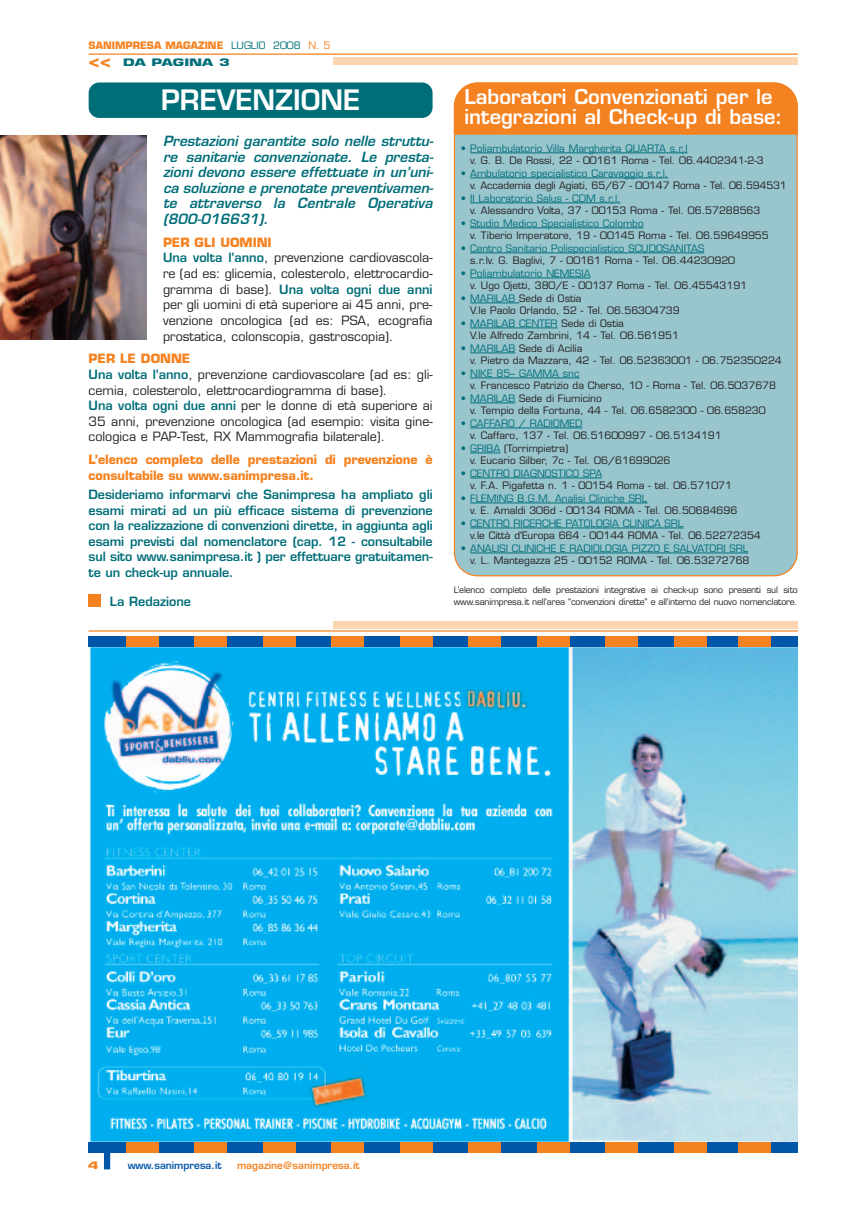
<style>
.page{position:relative;width:851px;height:1205px;background:#fff}
.page>*{position:absolute;margin:0;border:0;box-sizing:border-box;transform-origin:0 0}
.t1{font:600 27.5px "Eurostile";color:#fff}
.t2{font:600 20px/20px "Eurostile";color:#fff}
.t3{font:italic 600 13.75px/15.6px "Eurostile";letter-spacing:.005em;color:#006e79;text-align:justify}
.t4{font:12.5px/15.6px "Eurostile";color:#231f20}
.t5{font:600 12.5px/15.6px "Eurostile";letter-spacing:-.005em;color:#006e79;text-align:justify}
.t6{font:700 12.5px/15.6px "Eurostile";letter-spacing:-.005em;color:#f58220}
.t7{font:10px/12.5px "Eurostile";color:#231f20}
.t8{font:10px "Eurostile";color:#006e79}
.t9{font:700 10px "Eurostile";color:#f58220}
.t10{font:600 10px "Eurostile";color:#f58220}
.t11{font:600 10px "Eurostile";color:#0156a8}
.t12{font:700 10px "Eurostile";color:#006e79;scale:1.5 1}
.t13{font:700 10px "Eurostile";color:#f58220;scale:1.5 1}
.t14{font:8.75px/11.2px "Eurostile";letter-spacing:-.02em;color:#231f20}
.s1{font-weight:400;color:#006e79}
.s2{font-weight:400}
.s3{font-size:18.75px;color:#f58220}
.s4{font-weight:700;color:#f58220}
.s5{font-weight:600;color:#006e79}
.s6{color:#006e79}
</style>
<div class="page">
<img style="left:89px;top:647px;width:708px;height:495px">
<div style="left:104px;top:1153px;width:6px;height:16px;background:#0156a8"></div>
<div style="left:333px;top:57px;width:464px;height:7px;background:#fdd5b0"></div>
<hr style="left:89px;top:53px;width:708px;height:2px;background:#f58220">
<div style="left:454px;top:134px;width:343px;height:442px;background:#99c5cd"></div>
<div style="left:454px;top:82px;width:343px;height:52px;background:#f58220"></div>
<hr style="left:470px;top:152px;width:82px;height:1px;background:#006e79">
<hr style="left:552px;top:152px;width:36px;height:1px;background:#006e79">
<hr style="left:588px;top:152px;width:66px;height:1px;background:#006e79">
<svg style="left:654px;top:152px;width:33px;height:1px"></svg>
<hr style="left:470px;top:177px;width:190px;height:1px;background:#006e79">
<hr style="left:470px;top:202px;width:142px;height:1px;background:#006e79">
<hr style="left:470px;top:227px;width:173px;height:1px;background:#006e79">
<svg style="left:470px;top:252px;width:26px;height:1px"></svg>
<hr style="left:496px;top:252px;width:195px;height:1px;background:#006e79">
<svg style="left:691px;top:252px;width:13px;height:1px"></svg>
<hr style="left:470px;top:277px;width:120px;height:1px;background:#006e79">
<hr style="left:470px;top:302px;width:49px;height:1px;background:#006e79">
<hr style="left:470px;top:327px;width:87px;height:1px;background:#006e79">
<hr style="left:470px;top:352px;width:45px;height:1px;background:#006e79">
<hr style="left:470px;top:377px;width:109px;height:1px;background:#006e79">
<hr style="left:470px;top:402px;width:45px;height:1px;background:#006e79">
<svg style="left:470px;top:427px;width:24px;height:1px"></svg>
<hr style="left:494px;top:427px;width:88px;height:1px;background:#006e79">
<hr style="left:470px;top:452px;width:30px;height:1px;background:#006e79">
<hr style="left:470px;top:477px;width:126px;height:1px;background:#006e79">
<hr style="left:470px;top:502px;width:81px;height:1px;background:#006e79">
<hr style="left:551px;top:502px;width:96px;height:1px;background:#006e79">
<hr style="left:470px;top:527px;width:102px;height:1px;background:#006e79">
<hr style="left:578px;top:527px;width:105px;height:1px;background:#006e79">
<hr style="left:470px;top:552px;width:222px;height:1px;background:#006e79">
<svg style="left:691px;top:552px;width:12px;height:1px"></svg>
<hr style="left:703px;top:552px;width:45px;height:1px;background:#006e79">
<div style="left:89px;top:82px;width:343px;height:36px;background:#006e79;border-radius:11px"></div>
<div style="left:89px;top:1142px;width:708px;height:11px;background:#0156a8"></div>
<div style="left:126px;top:1142px;width:32px;height:11px;background:#f58220"></div>
<div style="left:194px;top:1142px;width:33px;height:11px;background:#f58220"></div>
<div style="left:263px;top:1142px;width:32px;height:11px;background:#f58220"></div>
<div style="left:331px;top:1142px;width:33px;height:11px;background:#f58220"></div>
<div style="left:400px;top:1142px;width:32px;height:11px;background:#f58220"></div>
<div style="left:468px;top:1142px;width:32px;height:11px;background:#f58220"></div>
<div style="left:537px;top:1142px;width:32px;height:11px;background:#f58220"></div>
<div style="left:605px;top:1142px;width:32px;height:11px;background:#f58220"></div>
<div style="left:674px;top:1142px;width:32px;height:11px;background:#f58220"></div>
<div style="left:738px;top:1142px;width:32px;height:11px;background:#f58220"></div>
<div style="left:89px;top:636px;width:708px;height:11px;background:#0156a8"></div>
<div style="left:126px;top:636px;width:32px;height:11px;background:#f58220"></div>
<div style="left:194px;top:636px;width:33px;height:11px;background:#f58220"></div>
<div style="left:263px;top:636px;width:32px;height:11px;background:#f58220"></div>
<div style="left:331px;top:636px;width:33px;height:11px;background:#f58220"></div>
<div style="left:400px;top:636px;width:32px;height:11px;background:#f58220"></div>
<div style="left:468px;top:636px;width:32px;height:11px;background:#f58220"></div>
<div style="left:537px;top:636px;width:32px;height:11px;background:#f58220"></div>
<div style="left:605px;top:636px;width:32px;height:11px;background:#f58220"></div>
<div style="left:674px;top:636px;width:32px;height:11px;background:#f58220"></div>
<div style="left:738px;top:636px;width:32px;height:11px;background:#f58220"></div>
<div style="left:333px;top:621px;width:464px;height:7px;background:#fdd5b0"></div>
<hr style="left:89px;top:630px;width:708px;height:1px;background:#f58220">
<div style="left:89px;top:594px;width:12px;height:12px;background:#f58220"></div>
<img style="left:0;top:136px;width:147px;height:204px">
<p class="t9" style="left:89px;top:42px;width:243px">SANIMPRESA MAGAZINE <span class="s1">LUGLIO 2008</span> <span class="s2">N. 5</span></p>
<p class="t12" style="left:89px;top:58px;width:96px"><span class="s3">&lt;&lt;</span> DA PAGINA 3</p>
<h1 class="t1" style="left:161px;top:90px;width:200px">PREVENZIONE</h1>
<h3 class="t3" style="left:163px;top:135px;width:272px">Prestazioni garantite solo nelle struttu&shy;re sanitarie convenzionate. Le presta&shy;zioni devono essere effettuate in un’uni&shy;ca soluzione e prenotate preventivamen&shy;te attraverso la Centrale Operativa (800-016631).</h3>
<p class="t4" style="left:163px;top:236px;width:271px"><span class="s4">PER GLI UOMINI<br></span><span class="s5">Una volta l’anno</span>, prevenzione cardiovascola&shy;re (ad es: glicemia, colesterolo, elettrocardio&shy;gramma di base). <span class="s5">Una volta ogni due anni </span>per gli uomini di età superiore ai 45 anni, pre&shy;venzione oncologica (ad es: PSA, ecografia prostatica, colonscopia, gastroscopia).</p>
<p class="t4" style="left:89px;top:352px;width:345px"><span class="s4">PER LE DONNE<br></span><span class="s5">Una volta l’anno</span>, prevenzione cardiovascolare (ad es: gli&shy;cemia, colesterolo, elettrocardiogramma di base).<br><span class="s5">Una volta ogni due anni</span> per le donne di età superiore ai 35 anni, prevenzione oncologica (ad esempio: visita gine&shy;cologica e PAP-Test, RX Mammografia bilaterale).</p>
<p class="t6" style="left:89px;top:453px;width:345px">L’elenco completo delle prestazioni di prevenzione è consultabile su www.sanimpresa.it.</p>
<p class="t5" style="left:89px;top:488px;width:345px">Desideriamo informarvi che Sanimpresa ha ampliato gli esami mirati ad un più efficace sistema di prevenzione con la realizzazione di convenzioni dirette, in aggiunta agli esami previsti dal nomenclatore (cap. 12 - consultabile sul sito www.sanimpresa.it ) per effettuare gratuitamen&shy;te un check-up annuale.</p>
<p class="t5" style="left:110px;top:594px;width:82px">La Redazione</p>
<h2 class="t2" style="left:464px;top:89px;width:319px">Laboratori Convenzionati per le integrazioni al Check-up di base:</h2>
<p class="t8" style="left:461px;top:144px;width:228px">• Poliambulatorio Villa Margherita QUARTA s.r.l</p>
<p class="t7" style="left:470px;top:155px;width:295px">v. G. B. De Rossi, 22 - 00161 Roma - Tel. 06.4402341-2-3</p>
<p class="t8" style="left:461px;top:169px;width:209px">• Ambulatorio specialistico Caravaggio s.r.l.</p>
<p class="t7" style="left:470px;top:180px;width:318px">v. Accademia degli Agiati, 65/67 - 00147 Roma - Tel. 06.594531</p>
<p class="t8" style="left:461px;top:194px;width:161px">• Il Laboratorio Salus - CDM s.r.l.</p>
<p class="t7" style="left:470px;top:205px;width:292px">v. Alessandro Volta, 37 - 00153 Roma - Tel. 06.57288563</p>
<p class="t8" style="left:461px;top:219px;width:184px">• Studio Medico Specialistico Colombo</p>
<p class="t7" style="left:470px;top:230px;width:300px">v. Tiberio Imperatore, 19 - 00145 Roma - Tel. 06.59649955</p>
<p class="t8" style="left:461px;top:244px;width:245px">• Centro Sanitario Polispecialistico SCUDOSANITAS</p>
<p class="t7" style="left:470px;top:255px;width:266px">s.r.lv. G. Baglivi, 7 - 00161 Roma - Tel. 06.44230920</p>
<p class="t8" style="left:461px;top:269px;width:131px">• Poliambulatorio NEMESIA</p>
<p class="t7" style="left:470px;top:280px;width:278px">v. Ugo Ojetti, 380/E - 00137 Roma - Tel. 06.45543191</p>
<p class="t7" style="left:470px;top:293px;width:211px;text-indent:-9px"><span class="s6">• MARILAB</span> Sede di Ostia<br>V.le Paolo Orlando, 52 - Tel. 06.56304739</p>
<p class="t7" style="left:470px;top:318px;width:210px;text-indent:-9px"><span class="s6">• MARILAB CENTER</span> Sede di Ostia<br>V.le Alfredo Zambrini, 14 - Tel. 06.561951</p>
<p class="t7" style="left:470px;top:343px;width:313px;text-indent:-9px"><span class="s6">• MARILAB</span> Sede di Acilia<br>v. Pietro da Mazzara, 42 - Tel. 06.52363001 - 06.752350224</p>
<p class="t8" style="left:461px;top:369px;width:120px">• NIKE 85– GAMMA snc</p>
<p class="t7" style="left:470px;top:380px;width:307px">v. Francesco Patrizio da Cherso, 10 - Roma - Tel. 06.5037678</p>
<p class="t7" style="left:470px;top:393px;width:297px;text-indent:-9px"><span class="s6">• MARILAB</span> Sede di Fiumicino<br>v. Tempio della Fortuna, 44 - Tel. 06.6582300 - 06.658230</p>
<p class="t8" style="left:461px;top:419px;width:123px">• CAFFARO / RADIOMED</p>
<p class="t7" style="left:470px;top:430px;width:253px">v. Caffaro, 137 - Tel. 06.51600997 - 06.5134191</p>
<p class="t7" style="left:470px;top:443px;width:202px;text-indent:-9px"><span class="s6">• GRIBA</span> (Torrimpietra)<br>v. Eucario Silber, 7c - Tel. 06/61699026</p>
<p class="t8" style="left:461px;top:469px;width:143px">• CENTRO DIAGNOSTICO SPA</p>
<p class="t7" style="left:470px;top:480px;width:263px">v. F.A. Pigafetta n. 1 - 00154 Roma - tel. 06.571071</p>
<p class="t8" style="left:461px;top:494px;width:188px">• FLEMING B.G.M. Analisi Cliniche SRL</p>
<p class="t7" style="left:470px;top:505px;width:268px">v. E. Amaldi 306d - 00134 ROMA - Tel. 06.50684696</p>
<p class="t8" style="left:461px;top:519px;width:224px">• CENTRO RICERCHE PATOLOGIA CLINICA SRL</p>
<p class="t7" style="left:470px;top:530px;width:292px">v.le Città d'Europa 664 - 00144 ROMA - Tel. 06.52272354</p>
<p class="t8" style="left:461px;top:544px;width:289px">• ANALISI CLINICHE E RADIOLOGIA PIZZO E SALVATORI SRL</p>
<p class="t7" style="left:470px;top:555px;width:281px">v. L. Mantegazza 25 - 00152 ROMA - Tel. 06.53272768</p>
<p class="t14" style="left:454px;top:585px;width:345px">L’elenco completo delle prestazioni integrative ai check-up sono presenti sul sito www.sanimpresa.it nell’area “convenzioni dirette” e all’interno del nuovo nomenclatore.</p>
<p class="t13" style="left:88px;top:1161px;width:9px">4</p>
<p class="t11" style="left:128px;top:1161px;width:95px">www.sanimpresa.it</p>
<p class="t10" style="left:237px;top:1161px;width:124px">magazine@sanimpresa.it</p>
</div>
